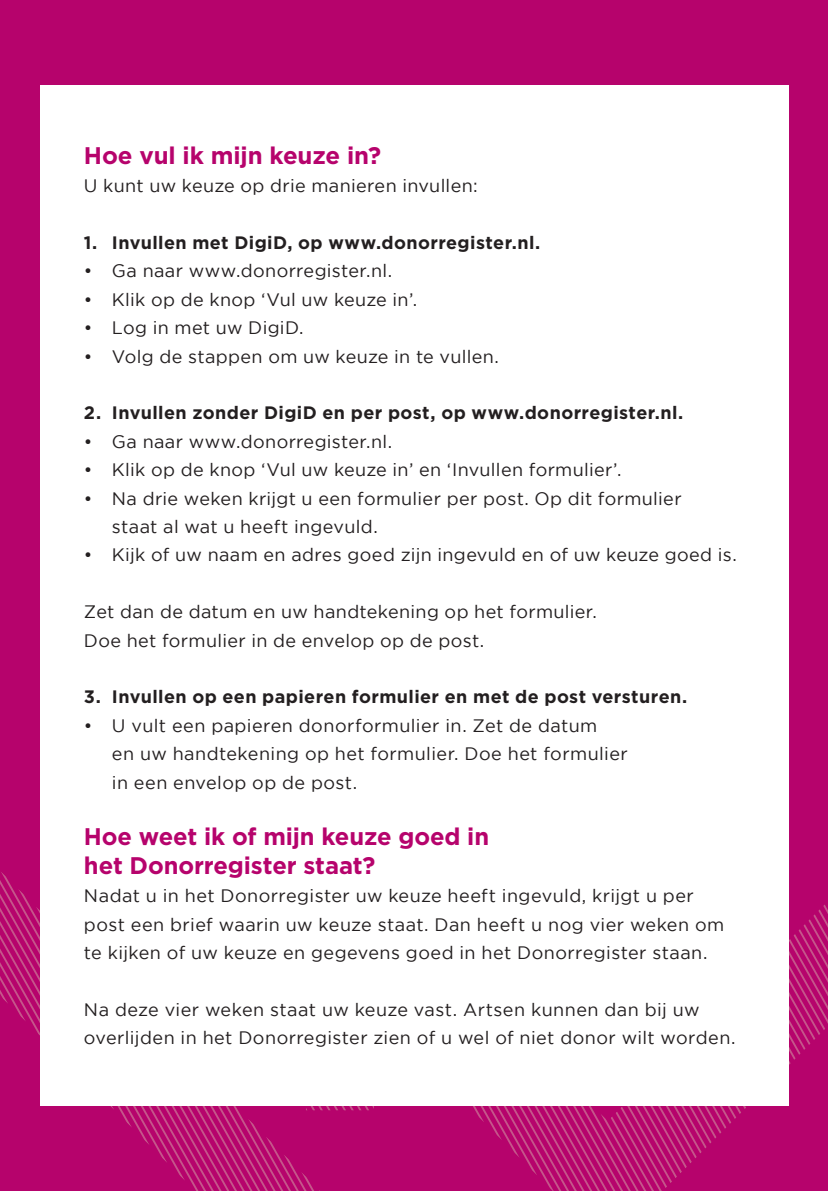
<style>
.page{position:relative;width:828px;height:1191px;background:#b6036c}
.page>*{position:absolute;margin:0;border:0;box-sizing:border-box;transform-origin:0 0}
.t1{font:700 24px/28.4px "Gotham";letter-spacing:-.005em;color:#b6036c}
.t2{font:18px/28.4px "Gotham";letter-spacing:.02em;color:#231f20}
.t3{font:700 18px "Gotham";letter-spacing:.02em;color:#231f20}
</style>
<div class="page">
<svg style="left:0;top:872px;width:362px;height:319px"></svg>
<svg style="left:493px;top:1106px;width:174px;height:82px"></svg>
<svg style="left:500px;top:1106px;width:172px;height:77px"></svg>
<svg style="left:508px;top:1106px;width:169px;height:72px"></svg>
<svg style="left:516px;top:1106px;width:166px;height:67px"></svg>
<svg style="left:524px;top:1106px;width:163px;height:62px"></svg>
<svg style="left:531px;top:1106px;width:161px;height:57px"></svg>
<svg style="left:650px;top:904px;width:178px;height:254px"></svg>
<div style="left:40px;top:85px;width:748px;height:1021px;background:#fff"></div>
<h1 class="t1" style="left:84px;top:141px;width:299px">Hoe vul ik mijn keuze in?</h1>
<p class="t2" style="left:84px;top:171px;width:395px">U kunt uw keuze op drie manieren invullen:</p>
<p class="t3" style="left:84px;top:230px;width:458px">1. Invullen met DigiD, op www.donorregister.nl.</p>
<p class="t2" style="left:84px;top:256px;width:310px">• Ga naar www.donorregister.nl.</p>
<p class="t2" style="left:84px;top:285px;width:335px">• Klik op de knop ‘Vul uw keuze in’.</p>
<p class="t2" style="left:84px;top:313px;width:221px">• Log in met uw DigiD.</p>
<p class="t2" style="left:84px;top:341px;width:416px">• Volg de stappen om uw keuze in te vullen.</p>
<p class="t3" style="left:84px;top:401px;width:601px">2. Invullen zonder DigiD en per post, op www.donorregister.nl.</p>
<p class="t2" style="left:84px;top:427px;width:310px">• Ga naar www.donorregister.nl.</p>
<p class="t2" style="left:84px;top:455px;width:539px">• Klik op de knop ‘Vul uw keuze in’ en ‘Invullen formulier’.</p>
<p class="t2" style="left:112px;top:483px;width:571px;text-indent:-28px">• Na drie weken krijgt u een formulier per post. Op dit formulier staat al wat u heeft ingevuld.</p>
<p class="t2" style="left:84px;top:540px;width:654px">• Kijk of uw naam en adres goed zijn ingevuld en of uw keuze goed is.</p>
<p class="t2" style="left:84px;top:597px;width:514px">Zet dan de datum en uw handtekening op het formulier.<br>Doe het formulier in de envelop op de post.</p>
<p class="t3" style="left:84px;top:685px;width:605px">3. Invullen op een papieren formulier en met de post versturen.</p>
<p class="t2" style="left:112px;top:711px;width:517px;text-indent:-28px">• U vult een papieren donorformulier in. Zet de datum<br>en uw handtekening op het formulier. Doe het formulier in een envelop op de post.</p>
<h1 class="t1" style="left:84px;top:822px;width:407px">Hoe weet ik of mijn keuze goed in het Donorregister staat?</h1>
<p class="t2" style="left:84px;top:881px;width:642px">Nadat u in het Donorregister uw keuze heeft ingevuld, krijgt u per post een brief waarin uw keuze staat. Dan heeft u nog vier weken om te kijken of uw keuze en gegevens goed in het Donorregister staan.</p>
<p class="t2" style="left:84px;top:995px;width:653px">Na deze vier weken staat uw keuze vast. Artsen kunnen dan bij uw overlijden in het Donorregister zien of u wel of niet donor wilt worden.</p>
</div>
